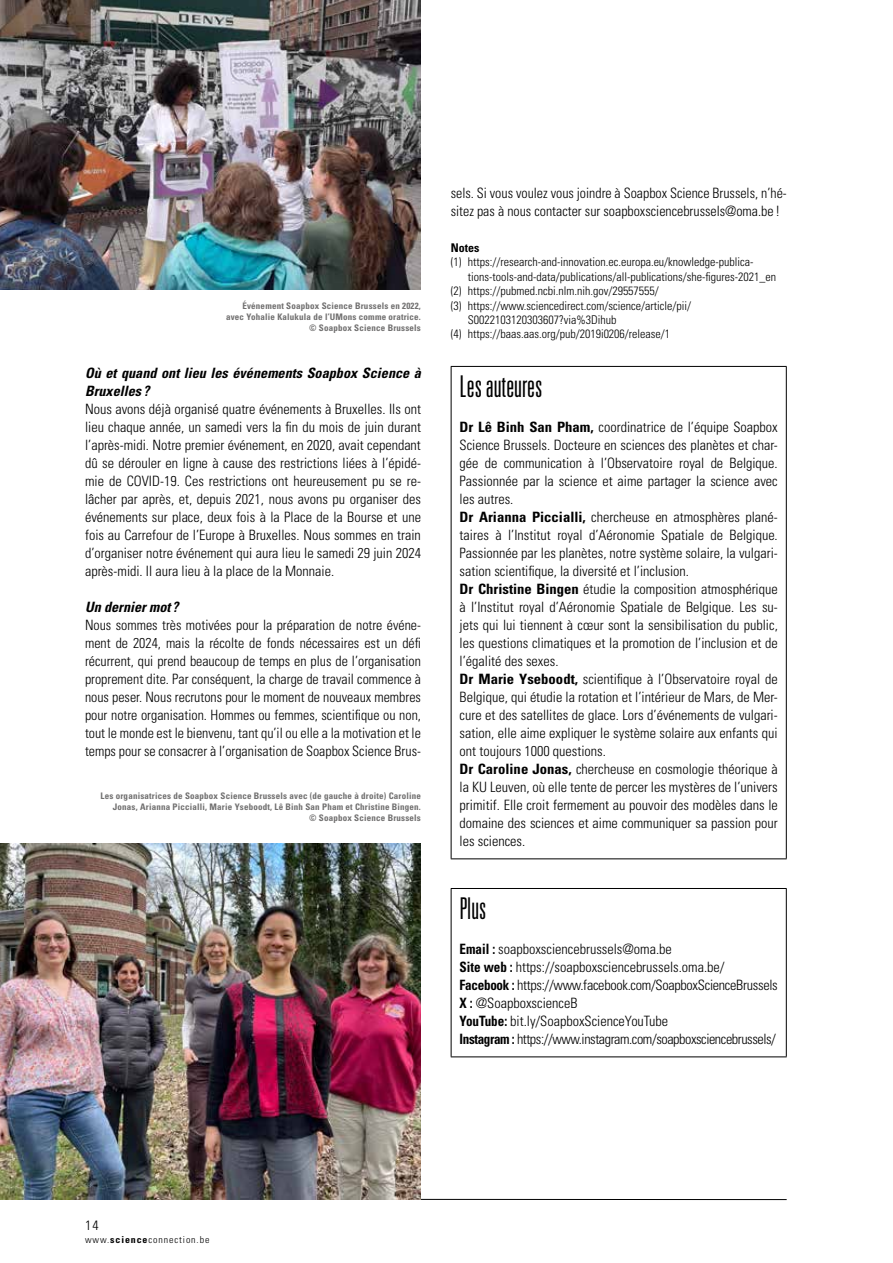
<style>
.page{position:relative;width:893px;height:1263px;background:#fff}
.page>*{position:absolute;margin:0;border:0;box-sizing:border-box;transform-origin:0 0}
.t1{font:300 ultra-condensed 30px "Univers LT Std";color:#000;scale:.94 1}
.t2{font:300 ultra-condensed 30px "Univers LT Std";color:#000;scale:.92 1}
.t3{font:300 condensed 14.25px/18px "Univers LT Std";color:#000}
.t4{font:italic 700 condensed 14.25px/18px "Univers LT Std";color:#000}
.t5{font:300 condensed 13.5px "Univers LT Std";color:#000;scale:1.04 1}
.t6{font:300 condensed 12px "Univers LT Std";color:#000}
.t7{font:700 condensed 12px "Univers LT Std";color:#000}
.t8{font:300 condensed 9.6px "Univers LT Std";letter-spacing:.09em;color:#000;scale:1.04 1}
.t9{font:700 condensed 9px/10.8px "Univers LT Std";letter-spacing:.02em;color:#706f6f;text-align:right}
.s1{font-weight:700}
</style>
<div class="page">
<hr style="left:85px;top:1199px;width:702px;height:1px;background:#000">
<hr style="left:451px;top:366px;width:336px;height:1px;background:#000">
<hr style="left:451px;top:367px;width:1px;height:491px;background:#000">
<hr style="left:786px;top:367px;width:1px;height:491px;background:#000">
<hr style="left:451px;top:858px;width:336px;height:1px;background:#000">
<hr style="left:451px;top:888px;width:336px;height:1px;background:#000">
<hr style="left:451px;top:889px;width:1px;height:167px;background:#000">
<hr style="left:786px;top:889px;width:1px;height:167px;background:#000">
<hr style="left:451px;top:1056px;width:336px;height:1px;background:#000">
<img style="left:0;top:0;width:421px;height:289px">
<img style="left:0;top:843px;width:421px;height:357px">
<p class="t9" style="left:226px;top:301px;width:196px">Événement Soapbox Science Brussels en 2022, avec Yohalie Kalukula de l’UMons comme oratrice. © Soapbox Science Brussels</p>
<p class="t4" style="left:85px;top:364px;width:337px">Où et quand ont lieu les événements Soapbox Science à<br>Bruxelles ?</p>
<p class="t3" style="left:85px;top:400px;width:337px;text-align:justify">Nous avons déjà organisé quatre événements à Bruxelles. Ils ont lieu chaque année, un samedi vers la fin du mois de juin durant l’après-midi. Notre premier événement, en 2020, avait cependant dû se dérouler en ligne à cause des restrictions liées à l’épidé&shy;mie de COVID-19. Ces restrictions ont heureusement pu se re&shy;lâcher par après, et, depuis 2021, nous avons pu organiser des événements sur place, deux fois à la Place de la Bourse et une fois au Carrefour de l’Europe à Bruxelles. Nous sommes en train d’organiser notre événement qui aura lieu le samedi 29 juin 2024 après-midi. Il aura lieu à la place de la Monnaie.</p>
<p class="t4" style="left:85px;top:598px;width:95px">Un dernier mot ?</p>
<p class="t3" style="left:85px;top:616px;width:337px;text-align:justify">Nous sommes très motivées pour la préparation de notre événe&shy;ment de 2024, mais la récolte de fonds nécessaires est un défi récurrent, qui prend beaucoup de temps en plus de l’organisation proprement dite. Par conséquent, la charge de travail commence à nous peser. Nous recrutons pour le moment de nouveaux membres pour notre organisation. Hommes ou femmes, scientifique ou non, tout le monde est le bienvenu, tant qu’il ou elle a la motivation et le temps pour se consacrer à l’organisation de Soapbox Science Brus-</p>
<p class="t9" style="left:101px;top:790px;width:322px">Les organisatrices de Soapbox Science Brussels avec (de gauche à droite) Caroline<br>Jonas, Arianna Piccialli, Marie Yseboodt, Lê Binh San Pham et Christine Bingen.<br>© Soapbox Science Brussels</p>
<p class="t3" style="left:451px;top:184px;width:337px">sels. Si vous voulez vous joindre à Soapbox Science Brussels, n’hé&shy;sitez pas à nous contacter sur soapboxsciencebrussels@oma.be !</p>
<p class="t7" style="left:451px;top:240px;width:30px">Notes</p>
<p class="t6" style="left:451px;top:255px;width:304px">(1) https://research-and-innovation.ec.europa.eu/knowledge-publica-</p>
<p class="t6" style="left:468px;top:269px;width:310px">tions-tools-and-data/publications/all-publications/she-figures-2021_en</p>
<p class="t6" style="left:451px;top:284px;width:210px">(2) https://pubmed.ncbi.nlm.nih.gov/29557555/</p>
<p class="t6" style="left:451px;top:298px;width:242px">(3) https://www.sciencedirect.com/science/article/pii/</p>
<p class="t6" style="left:468px;top:313px;width:150px">S0022103120303607?via%3Dihub</p>
<p class="t6" style="left:451px;top:327px;width:221px">(4) https://baas.aas.org/pub/2019i0206/release/1</p>
<h1 class="t1" style="left:460px;top:370px;width:90px">Les auteures</h1>
<p class="t3" style="left:460px;top:418px;width:320px"><span class="s1">Dr Lê Binh San Pham,</span> coordinatrice de l’équipe Soapbox Science Brussels. Docteure en sciences des planètes et char&shy;gée de communication à l’Observatoire royal de Belgique.<br>Passionnée par la science et aime partager la science avec les autres.<br><span class="s1">Dr Arianna Piccialli,</span> chercheuse en atmosphères plané&shy;taires à l’Institut royal d’Aéronomie Spatiale de Belgique.<br>Passionnée par les planètes, notre système solaire, la vulgari&shy;sation scientifique, la diversité et l’inclusion.<br><span class="s1">Dr Christine Bingen</span> étudie la composition atmosphérique à l’Institut royal d’Aéronomie Spatiale de Belgique. Les su&shy;jets qui lui tiennent à cœur sont la sensibilisation du public, les questions climatiques et la promotion de l’inclusion et de l’égalité des sexes.<br><span class="s1">Dr Marie Yseboodt,</span> scientifique à l’Observatoire royal de Belgique, qui étudie la rotation et l’intérieur de Mars, de Mer&shy;cure et des satellites de glace. Lors d’événements de vulgari&shy;sation, elle aime expliquer le système solaire aux enfants qui ont toujours 1000 questions.<br><span class="s1">Dr Caroline Jonas,</span> chercheuse en cosmologie théorique à la KU Leuven, où elle tente de percer les mystères de l’univers primitif. Elle croit fermement au pouvoir des modèles dans le domaine des sciences et aime communiquer sa passion pour les sciences.</p>
<h1 class="t2" style="left:460px;top:892px;width:30px">Plus</h1>
<p class="t3" style="left:460px;top:940px;width:320px"><span class="s1">Email :</span> soapboxsciencebrussels@oma.be<br><span class="s1">Site web :</span> https://soapboxsciencebrussels.oma.be/ <span class="s1">Facebook :</span> https://www.facebook.com/SoapboxScienceBrussels <span class="s1">X :</span> @SoapboxscienceB<br><span class="s1">YouTube:</span> bit.ly/SoapboxScienceYouTube<br><span class="s1">Instagram :</span> https://www.instagram.com/soapboxsciencebrussels/</p>
<p class="t5" style="left:85px;top:1217px;width:15px">14</p>
<p class="t8" style="left:85px;top:1233px;width:121px">www.<span class="s1">science</span>connection.be</p>
</div>
